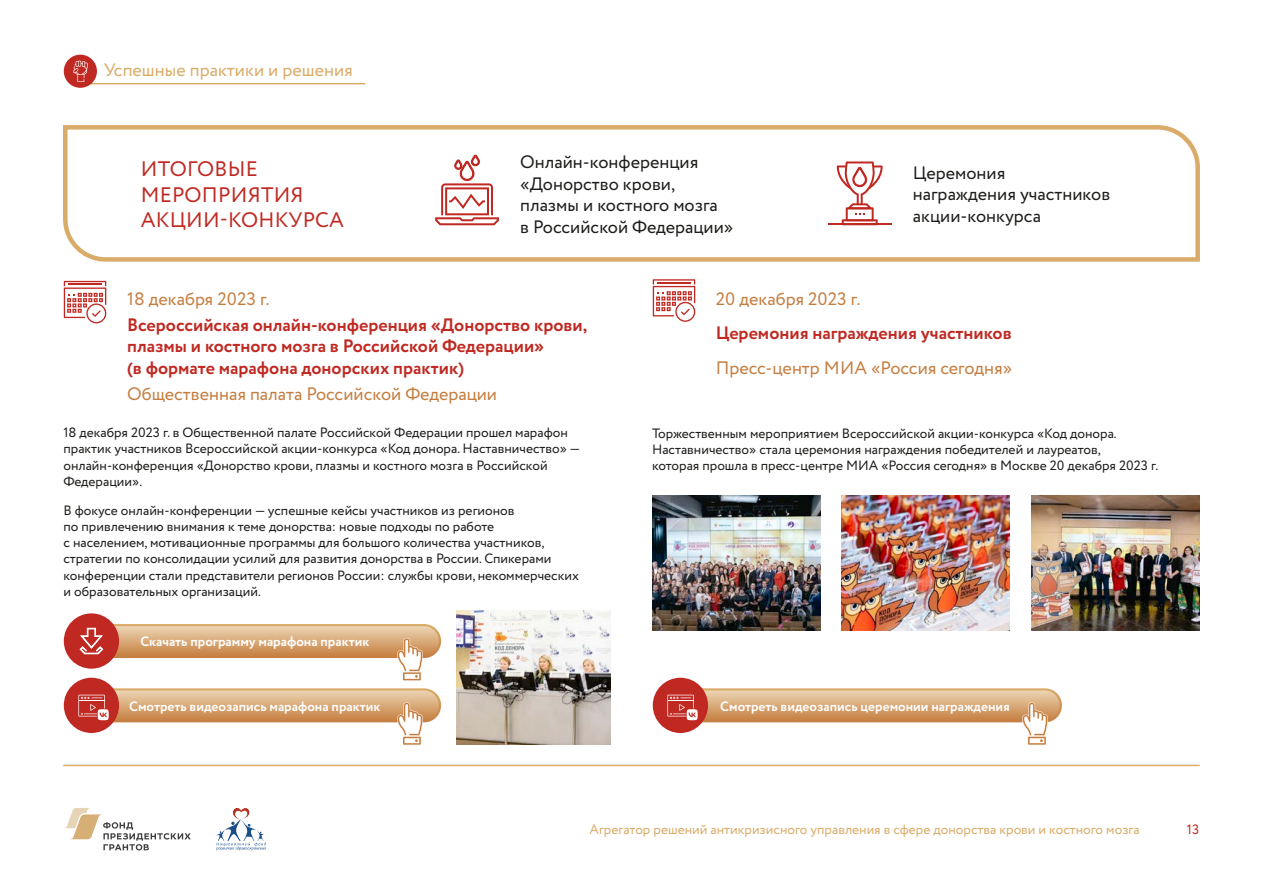
<style>
.page{position:relative;width:1263px;height:893px;background:#fff}
.page>*{position:absolute;margin:0;border:0;box-sizing:border-box;transform-origin:0 0}
.t1{font:21px/25.2px "Circe";letter-spacing:.01em;color:#c02922}
.t2{font:700 18px/21.6px "Circe";color:#c02922}
.t3{font:18px/21.6px "Circe";color:#1d1d1b}
.t4{font:18px "Circe";color:#c57e40}
.t5{font:18px "Circe";color:#daac69}
.t6{font:13.5px/16.2px "Circe";color:#1d1d1b}
.t7{font:700 13.5px "Circe";color:#fff}
.t8{font:13.5px "Circe";color:#daac69}
.t9{font:13.5px "Circe";color:#c02922}
</style>
<div class="page">
<svg style="left:65px;top:808px;width:126px;height:42px"></svg>
<svg style="left:216px;top:808px;width:50px;height:42px"></svg>
<hr style="left:64px;top:765px;width:1135px;height:1px;background:#daac69">
<svg style="left:70px;top:688px;width:371px;height:34px"></svg>
<div style="left:72px;top:690px;width:367px;height:30px;background:linear-gradient(to bottom,#ecd5b4,#c88548);border-radius:15px"></div>
<div style="left:64px;top:678px;width:55px;height:55px;background:#c02922;border-radius:50%"></div>
<svg style="left:63px;top:125px;width:1137px;height:137px"></svg>
<hr style="left:828px;top:223px;width:63px;height:2px;background:#c02922">
<svg style="left:70px;top:624px;width:371px;height:34px"></svg>
<div style="left:72px;top:626px;width:367px;height:30px;background:linear-gradient(to bottom,#ecd4b3,#c88447);border-radius:15px"></div>
<svg style="left:669px;top:688px;width:393px;height:34px"></svg>
<div style="left:672px;top:690px;width:387px;height:30px;background:linear-gradient(to bottom,#ecd5b4,#c88548);border-radius:15px"></div>
<svg style="left:397px;top:638px;width:26px;height:42px"></svg>
<svg style="left:397px;top:702px;width:26px;height:43px"></svg>
<svg style="left:1022px;top:702px;width:26px;height:43px"></svg>
<svg style="left:78px;top:695px;width:31px;height:25px"></svg>
<svg style="left:64px;top:281px;width:42px;height:42px"></svg>
<svg style="left:653px;top:279px;width:42px;height:43px"></svg>
<img style="left:456px;top:610px;width:154px;height:135px">
<img style="left:653px;top:496px;width:168px;height:134px">
<img style="left:842px;top:496px;width:168px;height:134px">
<img style="left:1031px;top:496px;width:168px;height:134px">
<svg style="left:435px;top:125px;width:64px;height:100px"></svg>
<svg style="left:837px;top:135px;width:46px;height:88px"></svg>
<hr style="left:80px;top:83px;width:285px;height:1px;background:#daac69">
<div style="left:64px;top:55px;width:33px;height:33px;background:#c02922;border-radius:50%"></div>
<svg style="left:73px;top:61px;width:15px;height:21px"></svg>
<div style="left:64px;top:613px;width:55px;height:56px;background:#c02922;border-radius:50%"></div>
<svg style="left:80px;top:628px;width:23px;height:26px"></svg>
<div style="left:653px;top:678px;width:55px;height:55px;background:#c02922;border-radius:50%"></div>
<svg style="left:667px;top:695px;width:31px;height:25px"></svg>
<h2 class="t5" style="left:104px;top:58px;width:251px">Успешные практики и решения</h2>
<h1 class="t1" style="left:141px;top:157px;width:205px">ИТОГОВЫЕ<br>МЕРОПРИЯТИЯ<br>АКЦИИ-КОНКУРСА</h1>
<h2 class="t3" style="left:520px;top:152px;width:215px">Онлайн-конференция «Донорство крови, плазмы и костного мозга<br>в Российской Федерации»</h2>
<h2 class="t3" style="left:913px;top:162px;width:199px">Церемония награждения участников акции-конкурса</h2>
<h2 class="t4" style="left:127px;top:287px;width:144px">18 декабря 2023 г.</h2>
<h2 class="t2" style="left:127px;top:315px;width:462px">Всероссийская онлайн-конференция «Донорство крови, плазмы и костного мозга в Российской Федерации»<br>(в формате марафона донорских практик)</h2>
<h2 class="t4" style="left:127px;top:382px;width:371px">Общественная палата Российской Федерации</h2>
<p class="t6" style="left:63px;top:425px;width:518px">18 декабря 2023 г. в Общественной палате Российской Федерации прошел марафон практик участников Всероссийской акции-конкурса «Код донора. Наставничество» — онлайн-конференция «Донорство крови, плазмы и костного мозга в Российской Федерации».</p>
<p class="t6" style="left:63px;top:503px;width:517px">В фокусе онлайн-конференции — успешные кейсы участников из регионов<br>по привлечению внимания к теме донорства: новые подходы по работе<br>с населением, мотивационные программы для большого количества участников, стратегии по консолидации усилий для развития донорства в России. Спикерами конференции стали представители регионов России: службы крови, некоммерческих и образовательных организаций.</p>
<p class="t7" style="left:140px;top:633px;width:230px">Скачать программу марафона практик</p>
<p class="t7" style="left:129px;top:697px;width:253px">Смотреть видеозапись марафона практик</p>
<h2 class="t4" style="left:716px;top:287px;width:146px">20 декабря 2023 г.</h2>
<h2 class="t2" style="left:716px;top:323px;width:297px">Церемония награждения участников</h2>
<h2 class="t4" style="left:716px;top:355px;width:298px">Пресс-центр МИА «Россия сегодня»</h2>
<p class="t6" style="left:652px;top:425px;width:508px">Торжественным мероприятием Всероссийской акции-конкурса «Код донора.<br>Наставничество» стала церемония награждения победителей и лауреатов,<br>которая прошла в пресс-центре МИА «Россия сегодня» в Москве 20 декабря 2023 г.</p>
<p class="t7" style="left:720px;top:697px;width:291px">Смотреть видеозапись церемонии награждения</p>
<p class="t8" style="left:589px;top:821px;width:552px">Агрегатор решений антикризисного управления в сфере донорства крови и костного мозга</p>
<p class="t9" style="left:1187px;top:821px;width:14px">13</p>
</div>
